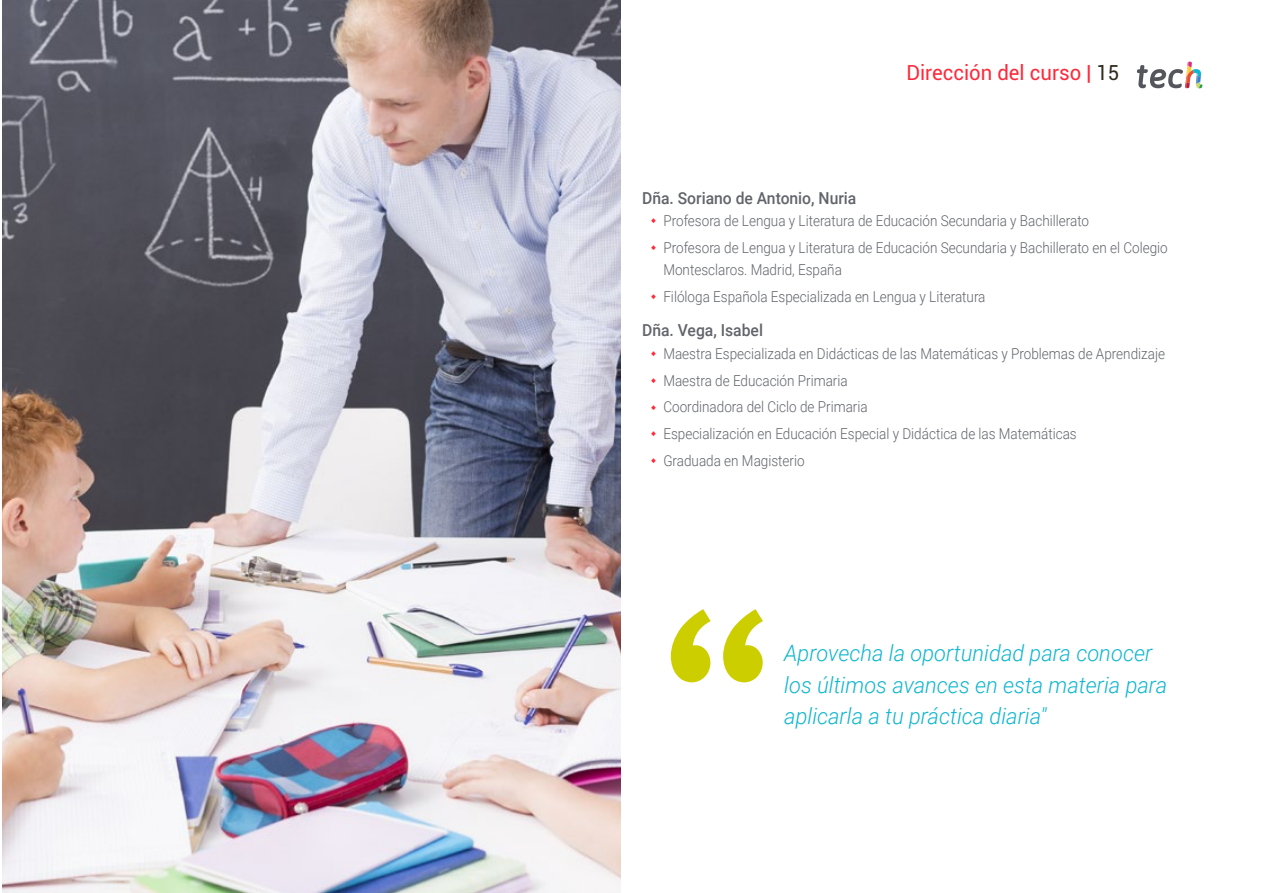
<style>
.page{position:relative;width:1263px;height:893px;background:#fff}
.page>*{position:absolute;margin:0;border:0;box-sizing:border-box;transform-origin:0 0}
.t1{font:italic 300 22.5px/31.5px "Roboto";color:#0fb6cf}
.t2{font:21px "Roboto";color:#ff293a}
.t3{font:500 16.5px "Roboto";color:#61646a;scale:.95 1}
.t4{font:300 15px/26.7px "Roboto";color:#61646a;scale:.9 1}
.s1{color:#312e20}
</style>
<div class="page">
<svg style="left:1137px;top:62px;width:65px;height:27px"></svg>
<img style="left:2px;top:0;width:619px;height:893px">
<svg style="left:671px;top:609px;width:92px;height:73px"></svg>
<h2 class="t2" style="left:906px;top:57px;width:215px">Dirección del curso | <span class="s1">15</span></h2>
<p class="t3" style="left:642px;top:186px;width:227px">Dña. Soriano de Antonio, Nuria</p>
<p class="t4" style="left:663px;top:207px;width:562px">Profesora de Lengua y Literatura de Educación Secundaria y Bachillerato<br>Profesora de Lengua y Literatura de Educación Secundaria y Bachillerato en el Colegio</p>
<p class="t4" style="left:663px;top:256px;width:359px">Montesclaros. Madrid, España<br>Filóloga Española Especializada en Lengua y Literatura</p>
<p class="t3" style="left:642px;top:319px;width:129px">Dña. Vega, Isabel</p>
<p class="t4" style="left:663px;top:339px;width:559px">Maestra Especializada en Didácticas de las Matemáticas y Problemas de Aprendizaje Maestra de Educación Primaria<br>Coordinadora del Ciclo de Primaria<br>Especialización en Educación Especial y Didáctica de las Matemáticas<br>Graduada en Magisterio</p>
<h1 class="t1" style="left:784px;top:637px;width:384px">Aprovecha la oportunidad para conocer los últimos avances en esta materia para aplicarla a tu práctica diaria"</h1>
</div>
